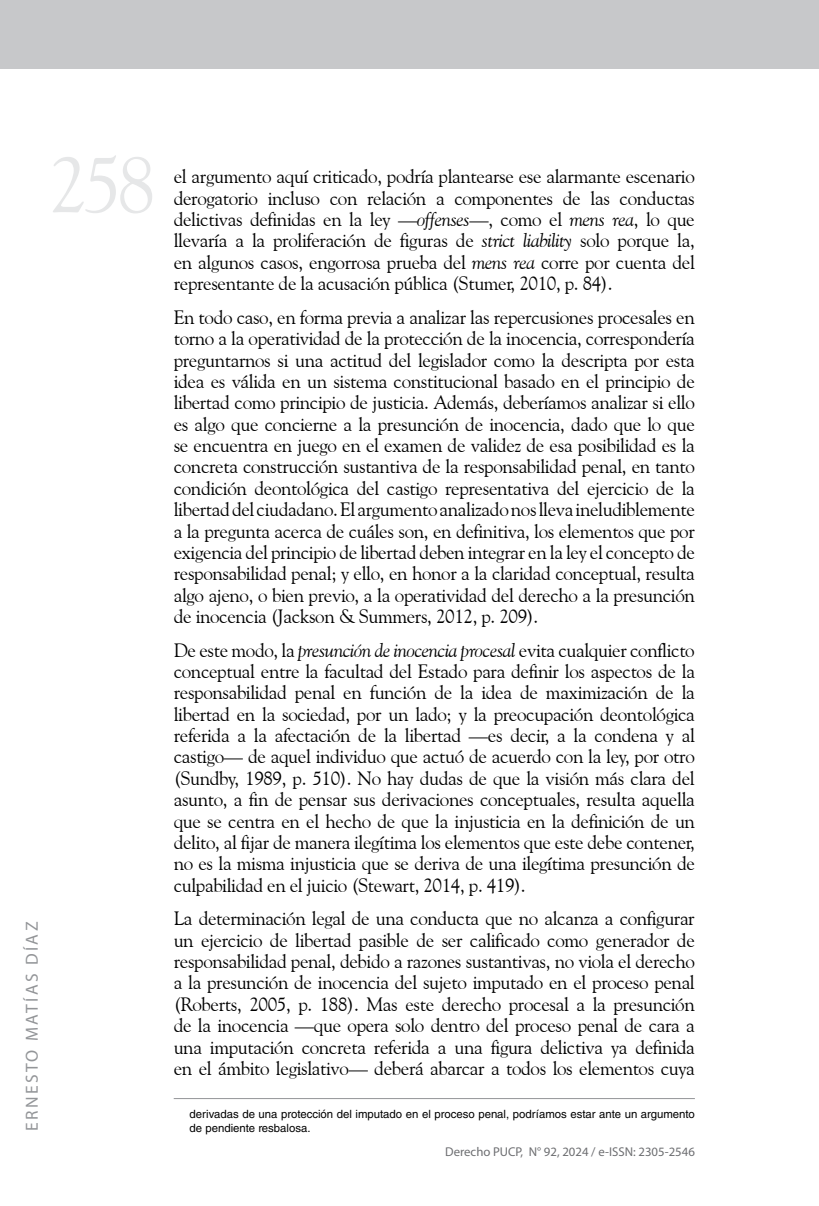
<style>
.page{position:relative;width:819px;height:1206px;background:#fff}
.page>*{position:absolute;margin:0;border:0;box-sizing:border-box;transform-origin:0 0}
.t1{font:78.75px "Goudy Old Style BT";color:#e6e7e8}
.t2{font:19.25px/21.3px "Goudy Old Style BT";letter-spacing:-.02em;color:#000;text-align:justify}
.t3{font:17.5px "Myriad Pro";letter-spacing:.14em;color:#939598}
.t4{font:12.78px "Myriad Pro";color:#6d6e71}
.t5{font:11.38px/14px "Helvetica LT Std";color:#000}
.s1{font-style:italic}
</style>
<div class="page">
<div style="left:0;top:0;width:819px;height:69px;background:#c7c8ca"></div>
<hr style="left:174px;top:1098px;width:520px;height:1px;background:#939598">
<h1 class="t1" style="left:49px;top:136px;width:109px">258</h1>
<p class="t3" style="left:21px;top:1131px;width:211px;rotate:-90deg">ERNESTO MATÍAS DÍAZ</p>
<p class="t2" style="left:174px;top:166px;width:522px">el argumento aquí criticado, podría plantearse ese alarmante escenario derogatorio incluso con relación a componentes de las conductas delictivas definidas en la ley —<span class="s1">offenses</span>—, como el <span class="s1">mens rea</span>, lo que llevaría a la proliferación de figuras de <span class="s1">strict liability</span> solo porque la, en algunos casos, engorrosa prueba del <span class="s1">mens rea</span> corre por cuenta del representante de la acusación pública (Stumer, 2010, p. 84).</p>
<p class="t2" style="left:174px;top:306px;width:522px">En todo caso, en forma previa a analizar las repercusiones procesales en torno a la operatividad de la protección de la inocencia, correspondería preguntarnos si una actitud del legislador como la descripta por esta idea es válida en un sistema constitucional basado en el principio de libertad como principio de justicia. Además, deberíamos analizar si ello es algo que concierne a la presunción de inocencia, dado que lo que se encuentra en juego en el examen de validez de esa posibilidad es la concreta construcción sustantiva de la responsabilidad penal, en tanto condición deontológica del castigo representativa del ejercicio de la libertad del ciudadano. El argumento analizado nos lleva ineludiblemente a la pregunta acerca de cuáles son, en definitiva, los elementos que por exigencia del principio de libertad deben integrar en la ley el concepto de responsabilidad penal; y ello, en honor a la claridad conceptual, resulta algo ajeno, o bien previo, a la operatividad del derecho a la presunción de inocencia (Jackson &amp; Summers, 2012, p. 209).</p>
<p class="t2" style="left:174px;top:639px;width:522px">De este modo, la <span class="s1">presunción de inocencia procesal</span> evita cualquier conflicto conceptual entre la facultad del Estado para definir los aspectos de la responsabilidad penal en función de la idea de maximización de la libertad en la sociedad, por un lado; y la preocupación deontológica referida a la afectación de la libertad —es decir, a la condena y al castigo— de aquel individuo que actuó de acuerdo con la ley, por otro (Sundby, 1989, p. 510). No hay dudas de que la visión más clara del asunto, a fin de pensar sus derivaciones conceptuales, resulta aquella que se centra en el hecho de que la injusticia en la definición de un delito, al fijar de manera ilegítima los elementos que este debe contener, no es la misma injusticia que se deriva de una ilegítima presunción de culpabilidad en el juicio (Stewart, 2014, p. 419).</p>
<p class="t2" style="left:174px;top:907px;width:522px">La determinación legal de una conducta que no alcanza a configurar un ejercicio de libertad pasible de ser calificado como generador de responsabilidad penal, debido a razones sustantivas, no viola el derecho a la presunción de inocencia del sujeto imputado en el proceso penal (Roberts, 2005, p. 188). Mas este derecho procesal a la presunción de la inocencia —que opera solo dentro del proceso penal de cara a una imputación concreta referida a una figura delictiva ya definida en el ámbito legislativo— deberá abarcar a todos los elementos cuya</p>
<p class="t5" style="left:189px;top:1106px;width:506px">derivadas de una protección del imputado en el proceso penal, podríamos estar ante un argumento de pendiente resbalosa.</p>
<p class="t4" style="left:445px;top:1144px;width:251px">Derecho PUCP, N° 92, 2024 / e-ISSN: 2305-2546</p>
</div>
